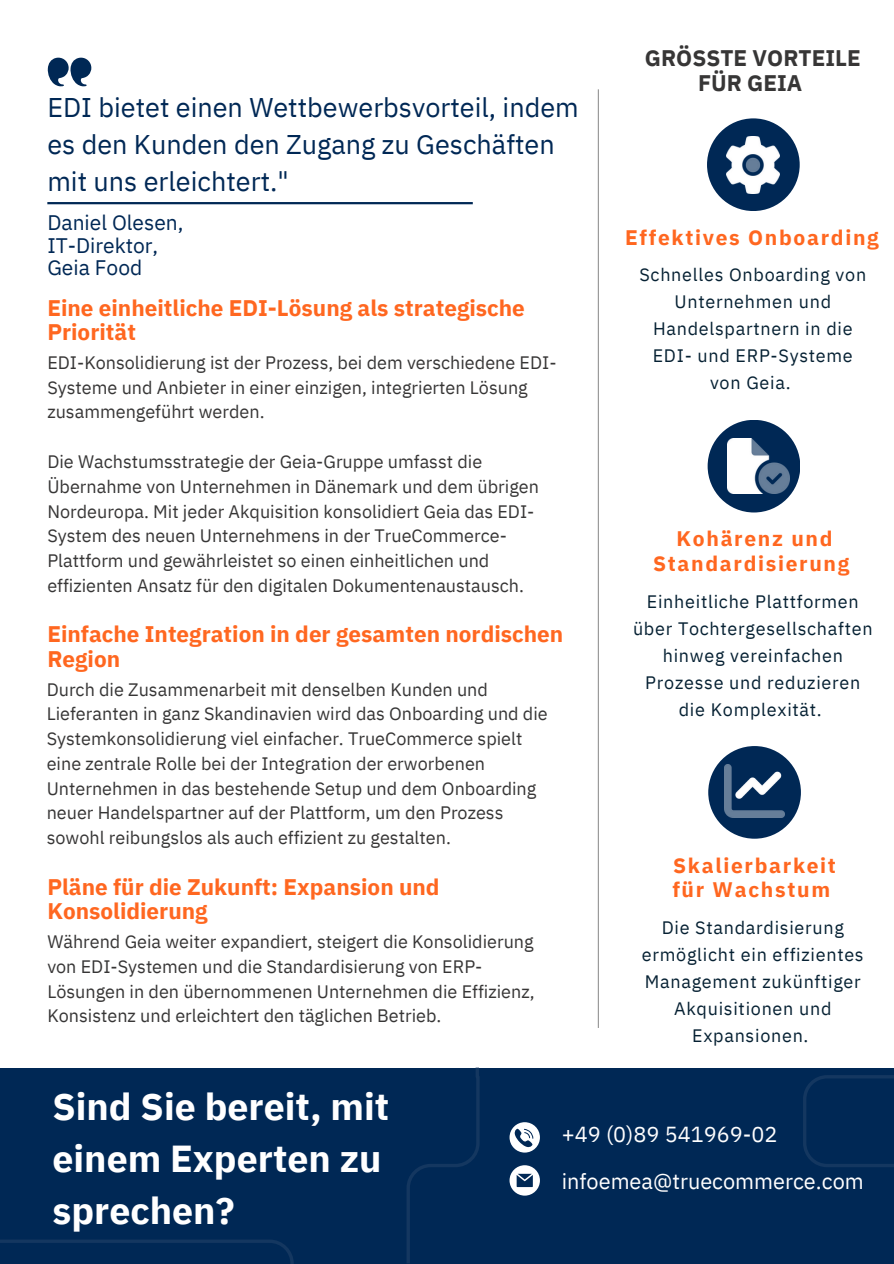
<style>
.page{position:relative;width:894px;height:1264px;background:#fff}
.page>*{position:absolute;margin:0;border:0;box-sizing:border-box;transform-origin:0 0}
.t1{font:700 37.5px/51.8px "IBM Plex Sans";color:#fff}
.t2{font:27px/37.2px "IBM Plex Sans";color:#002855}
.t3{font:700 22.5px/24.8px "IBM Plex Sans";color:#ff6720}
.t4{font:700 22.5px/24.8px "IBM Plex Sans";color:#373636;text-align:center}
.t5{font:21.75px/47.5px "IBM Plex Sans";color:#fff}
.t6{font:700 21px/24.8px "IBM Plex Sans";letter-spacing:.08em;color:#ff6720;text-align:center}
.t7{font:21px/22.5px "IBM Plex Sans";color:#002855}
.t8{font:18px/24.8px "IBM Plex Sans";color:#373636}
.t9{font:18px/27px "IBM Plex Sans";letter-spacing:.04em;color:#062133;text-align:center}
</style>
<div class="page">
<hr style="left:597px;top:89px;width:1px;height:938px;background:#949494">
<svg style="left:713px;top:489px;width:80px;height:24px"></svg>
<div style="left:707px;top:420px;width:93px;height:92px;background:#002855;border-radius:50%"></div>
<img style="left:727px;top:439px;width:62px;height:55px">
<div style="left:706px;top:118px;width:93px;height:93px;background:#002855;border-radius:50%"></div>
<img style="left:726px;top:137px;width:53px;height:56px">
<div style="left:708px;top:746px;width:92px;height:92px;background:#002855;border-radius:50%"></div>
<img style="left:724px;top:764px;width:60px;height:53px">
<svg style="left:47px;top:58px;width:44px;height:29px"></svg>
<hr style="left:47px;top:202px;width:425px;height:2px;background:#002855">
<div style="left:0;top:1067px;width:893px;height:196px;background:#002855"></div>
<svg style="left:509px;top:1122px;width:30px;height:30px"></svg>
<svg style="left:509px;top:1165px;width:30px;height:30px"></svg>
<svg style="left:0;top:1067px;width:482px;height:196px"></svg>
<svg style="left:803px;top:1075px;width:90px;height:92px"></svg>
<h4 class="t2" style="left:47px;top:88px;width:533px">EDI bietet einen Wettbewerbsvorteil, indem es den Kunden den Zugang zu Geschäften mit uns erleichtert."</h4>
<p class="t7" style="left:47px;top:211px;width:138px">Daniel Olesen,<br>IT-Direktor,<br>Geia Food</p>
<h4 class="t3" style="left:47px;top:295px;width:479px">Eine einheitliche EDI-Lösung als strategische<br>Priorität</h4>
<p class="t8" style="left:47px;top:350px;width:510px">EDI-Konsolidierung ist der Prozess, bei dem verschiedene EDI-<br>Systeme und Anbieter in einer einzigen, integrierten Lösung zusammengeführt werden.</p>
<p class="t8" style="left:47px;top:449px;width:493px">Die Wachstumsstrategie der Geia-Gruppe umfasst die Übernahme von Unternehmen in Dänemark und dem übrigen Nordeuropa. Mit jeder Akquisition konsolidiert Geia das EDI-System des neuen Unternehmens in der TrueCommerce-Plattform und gewährleistet so einen einheitlichen und effizienten Ansatz für den digitalen Dokumentenaustausch.</p>
<h4 class="t3" style="left:47px;top:621px;width:517px">Einfache Integration in der gesamten nordischen<br>Region</h4>
<p class="t8" style="left:47px;top:676px;width:502px">Durch die Zusammenarbeit mit denselben Kunden und Lieferanten in ganz Skandinavien wird das Onboarding und die Systemkonsolidierung viel einfacher. TrueCommerce spielt eine zentrale Rolle bei der Integration der erworbenen Unternehmen in das bestehende Setup und dem Onboarding neuer Handelspartner auf der Plattform, um den Prozess sowohl reibungslos als auch effizient zu gestalten.</p>
<h3 class="t3" style="left:47px;top:873px;width:393px">Pläne für die Zukunft: Expansion und<br>Konsolidierung</h3>
<p class="t8" style="left:47px;top:928px;width:488px">Während Geia weiter expandiert, steigert die Konsolidierung von EDI-Systemen und die Standardisierung von ERP-Lösungen in den übernommenen Unternehmen die Effizienz, Konsistenz und erleichtert den täglichen Betrieb.</p>
<p class="t4" style="left:644px;top:45px;width:217px">GRÖSSTE VORTEILE<br>FÜR GEIA</p>
<p class="t6" style="left:625px;top:225px;width:255px">Effektives Onboarding</p>
<p class="t9" style="left:639px;top:261px;width:228px">Schnelles Onboarding von<br>Unternehmen und<br>Handelspartnern in die<br>EDI- und ERP-Systeme von Geia.</p>
<p class="t6" style="left:653px;top:526px;width:198px">Kohärenz und<br>Standardisierung</p>
<h2 class="t9" style="left:633px;top:587px;width:241px">Einheitliche Plattformen über Tochtergesellschaften hinweg vereinfachen<br>Prozesse und reduzieren die Komplexität.</h2>
<h4 class="t6" style="left:672px;top:852px;width:165px;text-align:left">Skalierbarkeit für Wachstum</h4>
<h5 class="t9" style="left:641px;top:913px;width:223px">Die Standardisierung ermöglicht ein effizientes<br>Management zukünftiger<br>Akquisitionen und<br>Expansionen.</h5>
<p class="t1" style="left:52px;top:1080px;width:338px">Sind Sie bereit, mit einem Experten zu sprechen?</p>
<p class="t5" style="left:561px;top:1109px;width:303px">+49 (0)89 541969-02 infoemea@truecommerce.com</p>
</div>
